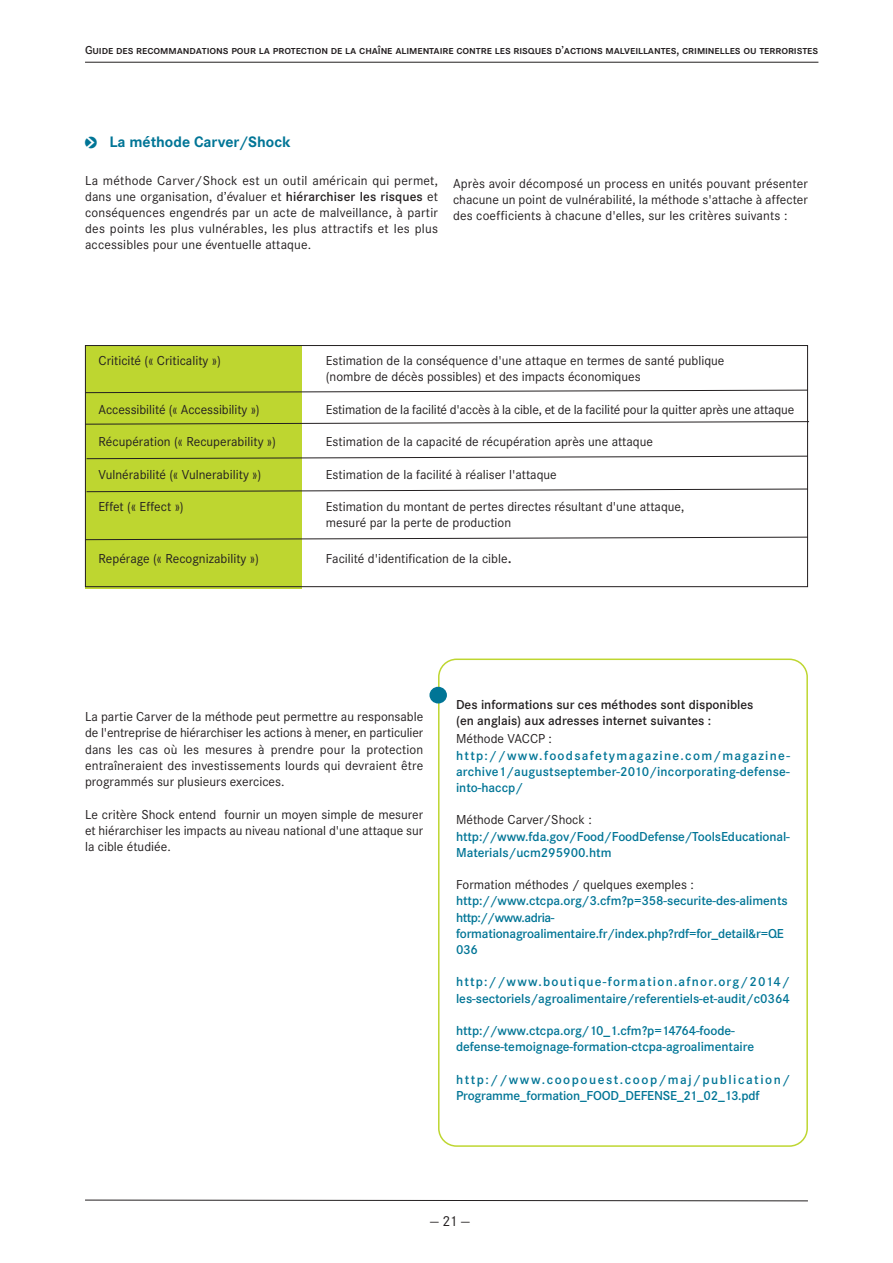
<style>
.page{position:relative;width:893px;height:1263px;background:#fff}
.page>*{position:absolute;margin:0;border:0;box-sizing:border-box;transform-origin:0 0}
.t1{font:700 15.75px "Corporate S";color:#007596}
.t2{font:15px "Corporate S";color:#231f20}
.t3{font:13.5px/16.2px "Corporate S";color:#231f20;text-align:justify}
.t4{font:600 13.5px/16.2px "Corporate S";letter-spacing:-.005em;color:#007596}
.t5{font:600 13.5px/16.2px "Corporate S";color:#231f20}
.t6{font:600 12px "Corporate SSC";letter-spacing:-.01em;color:#231f20}
.s1{font-family:"Pointers";font-weight:400;font-size:15px}
.s2{font-weight:600}
.s3{font-size:18px}
</style>
<div class="page">
<div style="left:85px;top:346px;width:217px;height:242px;background:#bed630"></div>
<div style="left:85px;top:345px;width:723px;height:242px;border:1px solid #231f20"></div>
<svg style="left:438px;top:658px;width:370px;height:489px"></svg>
<svg style="left:85px;top:390px;width:723px;height:3px"></svg>
<svg style="left:85px;top:421px;width:724px;height:3px"></svg>
<svg style="left:86px;top:456px;width:722px;height:3px"></svg>
<svg style="left:86px;top:489px;width:722px;height:3px"></svg>
<svg style="left:85px;top:537px;width:723px;height:3px"></svg>
<hr style="left:85px;top:62px;width:733px;height:1px;background:#231f20">
<svg style="left:85px;top:1199px;width:723px;height:2px"></svg>
<div style="left:429px;top:687px;width:18px;height:16px;background:#007596;border-radius:50%"></div>
<p class="t6" style="left:85px;top:43px;width:735px">Guide des recommandations pour la protection de la chaîne alimentaire contre les risques d’actions malveillantes, criminelles ou terroristes</p>
<p class="t1" style="left:85px;top:133px;width:207px"><span class="s1">oè</span> La méthode Carver/Shock</p>
<p class="t3" style="left:85px;top:172px;width:354px">La méthode Carver/Shock est un outil américain qui permet, dans une organisation, d’évaluer et <span class="s2">hiérarchiser les risques</span> et conséquences engendrés par un acte de malveillance, à partir des points les plus vulnérables, les plus attractifs et les plus accessibles pour une éventuelle attaque.</p>
<p class="t3" style="left:453px;top:175px;width:356px">Après avoir décomposé un process en unités pouvant présenter chacune un point de vulnérabilité, la méthode s'attache à affecter des coefficients à chacune d'elles, sur les critères suivants :</p>
<p class="t3" style="left:99px;top:352px;width:124px">Criticité (« Criticality »)</p>
<p class="t3" style="left:326px;top:352px;width:400px">Estimation de la conséquence d'une attaque en termes de santé publique (nombre de décès possibles) et des impacts économiques</p>
<p class="t3" style="left:99px;top:401px;width:163px">Accessibilité (« Accessibility »)</p>
<p class="t3" style="left:326px;top:401px;width:470px">Estimation de la facilité d'accès à la cible, et de la facilité pour la quitter après une attaque</p>
<p class="t3" style="left:99px;top:433px;width:179px">Récupération (« Recuperability »)</p>
<p class="t3" style="left:326px;top:433px;width:329px">Estimation de la capacité de récupération après une attaque</p>
<p class="t3" style="left:99px;top:466px;width:164px">Vulnérabilité (« Vulnerability »)</p>
<p class="t3" style="left:326px;top:466px;width:232px">Estimation de la facilité à réaliser l'attaque</p>
<p class="t3" style="left:99px;top:498px;width:87px">Effet (« Effect »)</p>
<p class="t3" style="left:326px;top:498px;width:360px">Estimation du montant de pertes directes résultant d'une attaque, mesuré par la perte de production</p>
<p class="t3" style="left:99px;top:550px;width:162px">Repérage (« Recognizability »)</p>
<p class="t3" style="left:326px;top:550px;width:188px">Facilité d'identification de la cible<span class="s3">.</span></p>
<p class="t3" style="left:85px;top:708px;width:340px">La partie Carver de la méthode peut permettre au responsable de l'entreprise de hiérarchiser les actions à mener, en particulier dans les cas où les mesures à prendre pour la protection entraîneraient des investissements lourds qui devraient être programmés sur plusieurs exercices.</p>
<p class="t3" style="left:85px;top:806px;width:340px">Le critère Shock entend fournir un moyen simple de mesurer et hiérarchiser les impacts au niveau national d'une attaque sur la cible étudiée.</p>
<p class="t5" style="left:456px;top:696px;width:299px">Des informations sur ces méthodes sont disponibles (en anglais) aux adresses internet suivantes :</p>
<p class="t3" style="left:456px;top:730px;width:98px">Méthode VACCP :</p>
<p class="t4" style="left:456px;top:747px;width:335px;text-align:justify">http://www.foodsafetymagazine.com/magazine&shy;archive1/augustseptember-2010/incorporating-defense&shy;into-haccp/</p>
<p class="t3" style="left:456px;top:812px;width:137px">Méthode Carver/Shock :</p>
<p class="t4" style="left:456px;top:828px;width:335px">http://www.fda.gov/Food/FoodDefense/ToolsEducational-<br>Materials/ucm295900.htm</p>
<p class="t3" style="left:456px;top:876px;width:239px">Formation méthodes / quelques exemples :</p>
<p class="t4" style="left:456px;top:893px;width:333px">http://www.ctcpa.org/3.cfm?p=358-securite-des-aliments http://www.adria&shy;formationagroalimentaire.fr/index.php?rdf=for_detail&amp;r=QE 036</p>
<p class="t4" style="left:456px;top:974px;width:335px">http://www.boutique-formation.afnor.org/2014/ les-sectoriels/agroalimentaire/referentiels-et-audit/c0364</p>
<p class="t4" style="left:456px;top:1022px;width:300px">http://www.ctcpa.org/10_1.cfm?p=14764-foode&shy;defense-temoignage-formation-ctcpa-agroalimentaire</p>
<p class="t4" style="left:456px;top:1071px;width:335px">http://www.coopouest.coop/maj/publication/<br>Programme_formation_FOOD_DEFENSE_21_02_13.pdf</p>
<p class="t2" style="left:430px;top:1212px;width:41px">— 21 —</p>
</div>
